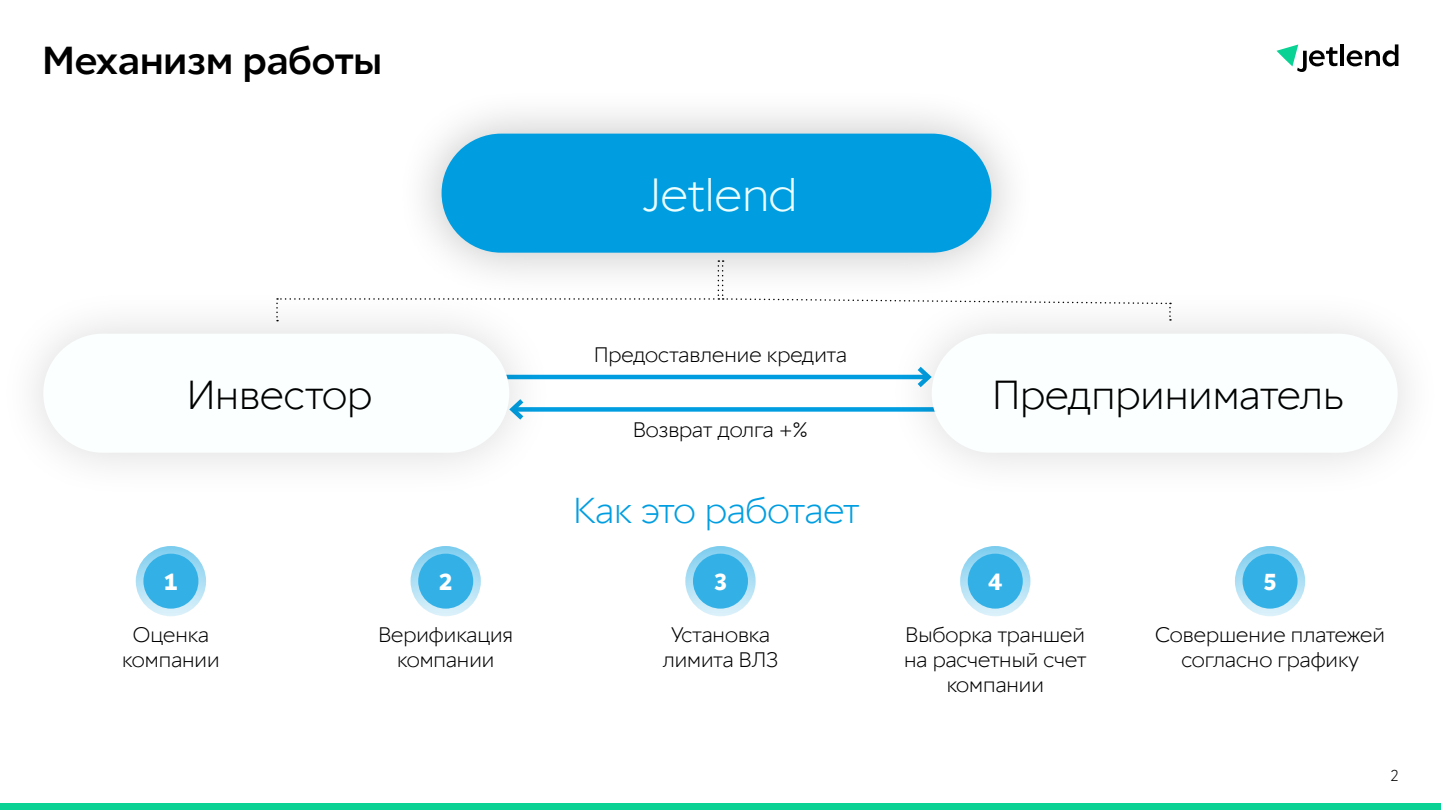
<style>
.page{position:relative;width:1441px;height:810px;background:#fff}
.page>*{position:absolute;margin:0;border:0;box-sizing:border-box;transform-origin:0 0}
.t1{font:300 46.5px "Red Ring";color:#edffff}
.t2{font:300 40.5px "Red Ring";color:#000}
.t3{font:500 39px "Red Ring";color:#000}
.t4{font:300 36px "Red Ring";color:#009ee1}
.t5{font:700 23.1px "Red Ring";color:#fff}
.t6{font:300 21px/25.2px "Red Ring";color:#000;text-align:center}
.t7{font:300 15.75px "Red Ring";color:#000}
</style>
<div class="page">
<div style="left:512px;top:407px;width:510px;height:5px;background:#009ee1"></div>
<hr style="left:445px;top:375px;width:483px;height:4px;background:#009ee1">
<div style="left:0;top:804px;width:1440px;height:6px;background:#0ad194"></div>
<svg style="left:1340px;top:44px;width:3px;height:22px"></svg>
<svg style="left:1346px;top:44px;width:52px;height:22px"></svg>
<svg style="left:1276px;top:44px;width:61px;height:28px"></svg>
<div style="left:395px;top:86px;width:642px;height:214px;background:#000;opacity:.25"></div>
<div style="left:441px;top:134px;width:550px;height:119px;background:#009ee1;border-radius:60px"></div>
<div style="left:0;top:286px;width:555px;height:214px;background:#000;opacity:.15"></div>
<div style="left:885px;top:286px;width:555px;height:214px;background:#000;opacity:.15"></div>
<svg style="left:276px;top:260px;width:894px;height:61px"></svg>
<div style="left:143px;top:554px;width:55px;height:55px;background:#33b1e7;border-radius:50%"></div>
<div style="left:418px;top:554px;width:55px;height:55px;background:#33b1e7;border-radius:50%"></div>
<div style="left:693px;top:554px;width:55px;height:55px;background:#33b1e7;border-radius:50%"></div>
<div style="left:967px;top:554px;width:55px;height:55px;background:#33b1e7;border-radius:50%"></div>
<div style="left:1242px;top:554px;width:55px;height:55px;background:#33b1e7;border-radius:50%"></div>
<h3 class="t3" style="left:43px;top:36px;width:341px">Механизм работы</h3>
<h1 class="t1" style="left:643px;top:165px;width:156px">Jetlend</h1>
<p class="t6" style="left:594px;top:342px;width:254px">Предоставление кредита</p>
<h2 class="t2" style="left:187px;top:369px;width:186px">Инвестор</h2>
<h2 class="t2" style="left:992px;top:369px;width:353px">Предприниматель</h2>
<p class="t6" style="left:633px;top:417px;width:176px">Возврат долга +%</p>
<h3 class="t4" style="left:573px;top:488px;width:287px">Как это работает</h3>
<p class="t5" style="left:164px;top:567px;width:16px">1</p>
<p class="t5" style="left:438px;top:567px;width:16px">2</p>
<p class="t5" style="left:713px;top:567px;width:16px">3</p>
<p class="t5" style="left:988px;top:567px;width:16px">4</p>
<p class="t5" style="left:1262px;top:567px;width:16px">5</p>
<p class="t6" style="left:122px;top:622px;width:99px">Оценка компании</p>
<p class="t6" style="left:378px;top:622px;width:136px">Верификация компании</p>
<p class="t6" style="left:662px;top:622px;width:117px">Установка лимита ВЛЗ</p>
<p class="t6" style="left:904px;top:622px;width:184px">Выборка траншей на расчетный счет компании</p>
<p class="t6" style="left:1155px;top:622px;width:231px">Совершение платежей согласно графику</p>
<p class="t7" style="left:1389px;top:766px;width:10px">2</p>
</div>
